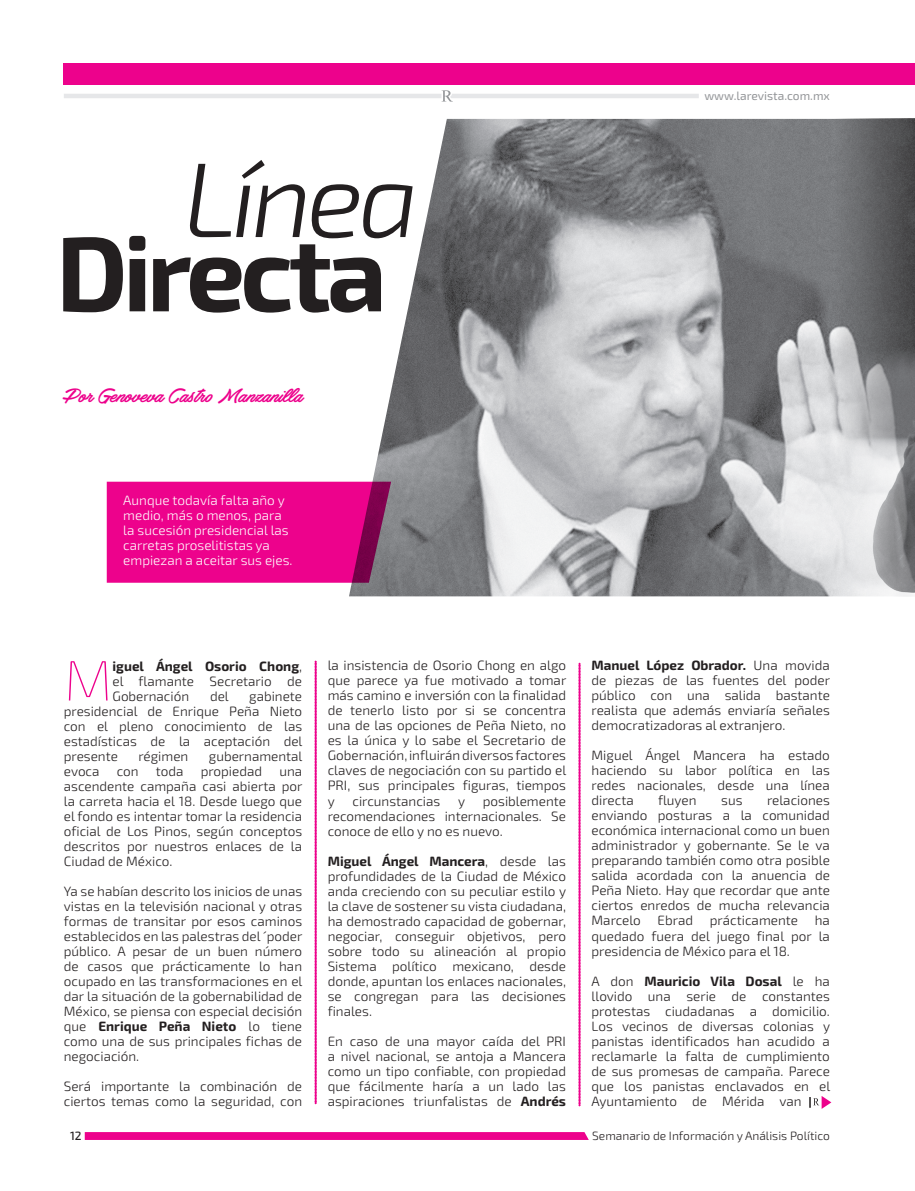
<style>
.page{position:relative;width:915px;height:1191px;background:#fff}
.page>*{position:absolute;margin:0;border:0;box-sizing:border-box;transform-origin:0 0}
.t1{font:700 106.05px "Exo 2";letter-spacing:-.05em;color:#231f20}
.t2{font:italic 300 106.05px "Exo 2";letter-spacing:-.05em;color:#231f20}
.t3{font:100 57px "Exo 2";color:#ed028c}
.t4{font:22.5px "Haydon Brush PERSONALUSE";color:#ed028c}
.t5{font:300 13.5px/15px "Exo 2";color:#231f20;text-align:justify}
.t6{font:300 13.5px/15px "Exo 2";color:#fff}
.t7{font:300 12px "Exo 2";color:#231f20}
.t8{font:12px "Exo 2";color:#939598}
.t9{font:500 12px "Exo 2";color:#231f20}
.s1{font-weight:700}
</style>
<div class="page">
<hr style="left:64px;top:94px;width:377px;height:4px;background:#e6e7e9">
<hr style="left:441px;top:94px;width:257px;height:4px;background:#e6e7e9">
<svg style="left:441px;top:90px;width:12px;height:12px"></svg>
<img style="left:349px;top:119px;width:376px;height:477px">
<img style="left:725px;top:119px;width:189px;height:477px">
<div style="left:64px;top:64px;width:850px;height:21px;background:#ed028c"></div>
<svg style="left:85px;top:1132px;width:503px;height:8px;background:#ed068d"></svg>
<svg style="left:107px;top:482px;width:284px;height:101px;background:#e10787"></svg>
<svg style="left:578px;top:663px;width:2px;height:443px"></svg>
<svg style="left:315px;top:661px;width:1px;height:442px"></svg>
<svg style="left:809px;top:1096px;width:22px;height:13px"></svg>
<h1 class="t2" style="left:183px;top:138px;width:237px">Línea</h1>
<h1 class="t1" style="left:56px;top:211px;width:332px">Directa</h1>
<h3 class="t4" style="left:63px;top:383px;width:242px">Por Genoveva Castro Manzanilla</h3>
<p class="t8" style="left:704px;top:89px;width:127px">www.larevista.com.mx</p>
<p class="t6" style="left:123px;top:493px;width:171px">Aunque todavía falta año y medio, más o menos, para la sucesión presidencial las carretas proselitistas ya empiezan a aceitar sus ejes.</p>
<h2 class="t3" style="left:64px;top:648px;width:50px">M</h2>
<p class="t5" style="left:112px;top:658px;width:191px"><span class="s1">iguel Ángel Osorio Chong</span>, el flamante Secretario de Gobernación</p>
<p class="t5" style="left:64px;top:688px;width:240px;text-indent:185px">gabinete presidencial de Enrique Peña Nieto con el pleno conocimiento de las estadísticas de la aceptación del presente</p>
<p class="t5" style="left:210px;top:688px;width:20px">del</p>
<p class="t5" style="left:138px;top:748px;width:51px">régimen</p>
<p class="t5" style="left:209px;top:748px;width:95px">gubernamental</p>
<p class="t5" style="left:64px;top:763px;width:37px">evoca</p>
<p class="t5" style="left:117px;top:763px;width:23px">con</p>
<p class="t5" style="left:156px;top:763px;width:29px">toda</p>
<p class="t5" style="left:201px;top:763px;width:63px">propiedad</p>
<p class="t5" style="left:64px;top:763px;width:240px;text-indent:215px">una ascendente campaña casi abierta por la carreta hacia el 18. Desde luego que el fondo es intentar tomar la residencia oficial de Los Pinos, según conceptos descritos por nuestros enlaces de la Ciudad de México.</p>
<p class="t5" style="left:64px;top:883px;width:240px">Ya se habían descrito los inicios de unas vistas en la televisión nacional y otras formas de transitar por esos caminos establecidos en las palestras del ´poder público. A pesar de un buen número de casos que prácticamente lo han ocupado en las transformaciones en el dar la situación de la gobernabilidad de México, se piensa con especial decisión que <span class="s1">Enrique Peña Nieto</span> lo tiene como una de sus principales fichas de negociación.</p>
<p class="t5" style="left:64px;top:1078px;width:240px">Será importante la combinación de ciertos temas como la seguridad, con</p>
<p class="t9" style="left:70px;top:1128px;width:13px">12</p>
<p class="t5" style="left:327px;top:658px;width:240px">la insistencia de Osorio Chong en algo que parece ya fue motivado a tomar más camino e inversión con la finalidad de tenerlo listo por si se concentra una de las opciones de Peña Nieto, no es la única y lo sabe el Secretario de Gobernación, influirán diversos factores claves de negociación con su partido el PRI, sus principales figuras, tiempos y</p>
<p class="t5" style="left:327px;top:793px;width:240px;text-indent:155px">posiblemente recomendaciones internacionales. Se conoce de ello y no es nuevo.</p>
<p class="t5" style="left:327px;top:853px;width:240px"><span class="s1">Miguel Ángel Mancera</span>, desde las profundidades de la Ciudad de México anda creciendo con su peculiar estilo y la clave de sostener su vista ciudadana, ha demostrado capacidad de gobernar, negociar, conseguir objetivos, pero sobre todo su alineación al propio Sistema político mexicano, desde donde, apuntan los enlaces nacionales, se congregan para las decisiones finales.</p>
<p class="t5" style="left:327px;top:1033px;width:240px">En caso de una mayor caída del PRI a nivel nacional, se antoja a Mancera como un tipo confiable, con propiedad que fácilmente haría a un lado las aspiraciones triunfalistas de <span class="s1">Andrés</span></p>
<p class="t5" style="left:352px;top:793px;width:89px">circunstancias</p>
<p class="t5" style="left:458px;top:793px;width:9px">y</p>
<p class="t5" style="left:591px;top:658px;width:240px"><span class="s1">Manuel López Obrador.</span> Una movida de piezas de las fuentes del poder público con una salida bastante realista que además enviaría señales democratizadoras al extranjero.</p>
<p class="t5" style="left:591px;top:748px;width:240px">Miguel Ángel Mancera ha estado haciendo su labor política en las redes nacionales, desde una línea directa</p>
<p class="t5" style="left:657px;top:793px;width:40px">fluyen</p>
<p class="t5" style="left:721px;top:793px;width:23px">sus</p>
<p class="t5" style="left:591px;top:793px;width:240px;text-indent:175px">relaciones enviando posturas a la comunidad económica internacional como un buen administrador y gobernante. Se le va preparando también como otra posible salida acordada con la anuencia de Peña Nieto. Hay que recordar que ante ciertos enredos de mucha relevancia Marcelo Ebrad prácticamente ha quedado fuera del juego final por la presidencia de México para el 18.</p>
<p class="t5" style="left:591px;top:973px;width:240px">A don <span class="s1">Mauricio Vila Dosal</span> le ha llovido una serie de constantes protestas ciudadanas a domicilio.<br>Los vecinos de diversas colonias y panistas identificados han acudido a reclamarle la falta de cumplimiento de sus promesas de campaña. Parece que los panistas enclavados en el Ayuntamiento de Mérida van</p>
<p class="t7" style="left:592px;top:1128px;width:239px">Semanario de Información y Análisis Político</p>
</div>
